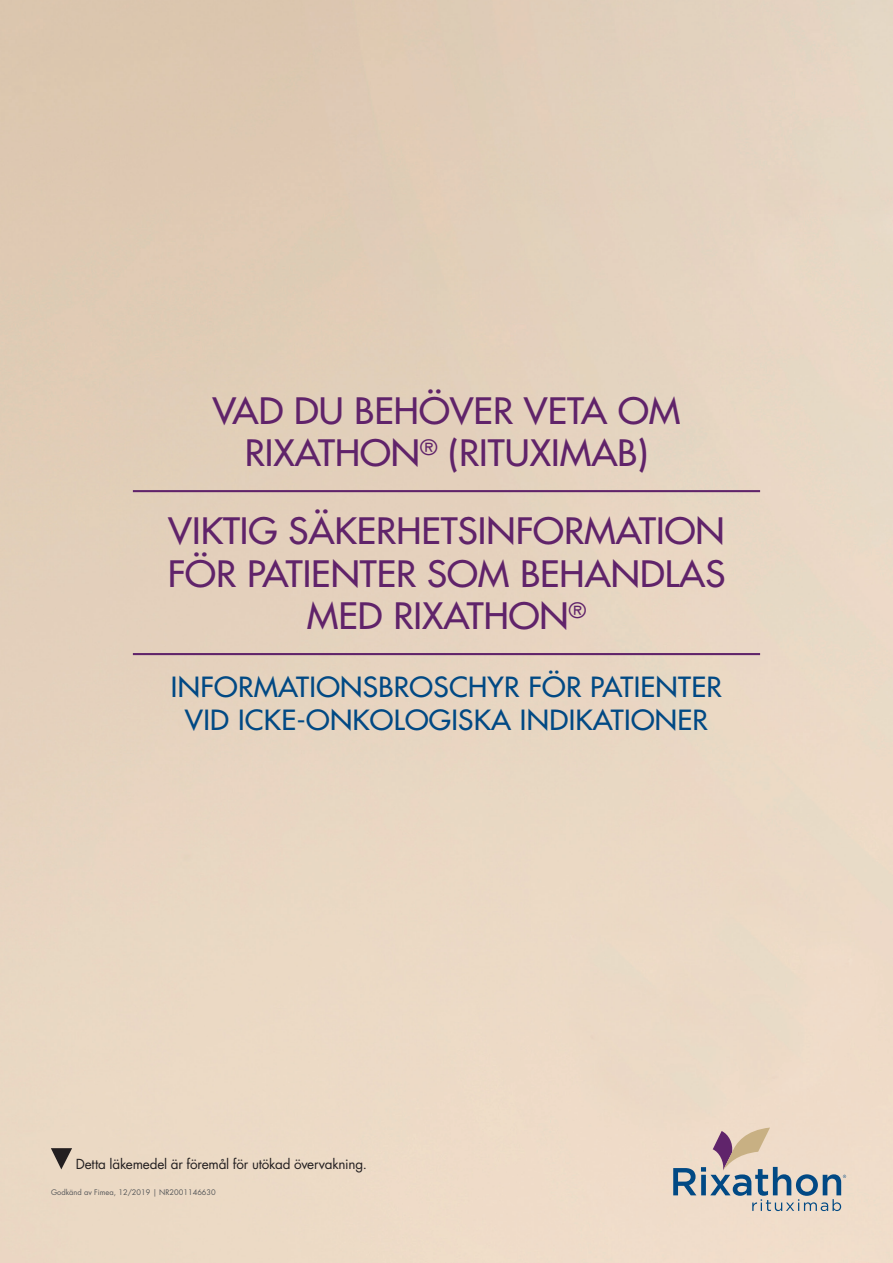
<style>
.page{position:relative;width:893px;height:1263px;background:#fff}
.page>*{position:absolute;margin:0;border:0;box-sizing:border-box;transform-origin:0 0}
.t1{font:35.4px/42.5px "Futura";color:#60236a;text-align:center;scale:1.05 1}
.t2{font:27.15px/32.5px "Futura";letter-spacing:.01em;color:#014984;text-align:center;scale:1.05 1}
.t3{font:13.5px "Futura Std";letter-spacing:-.015em;color:#231f20}
.t4{font:7.5px "Futura Std";color:#57585a}
</style>
<div class="page">
<hr style="left:133px;top:490px;width:627px;height:2px;background:#60236a">
<hr style="left:133px;top:653px;width:627px;height:2px;background:#60236a">
<svg style="left:51px;top:1148px;width:21px;height:21px"></svg>
<svg style="left:673px;top:1127px;width:173px;height:84px"></svg>
<p class="t1" style="left:212px;top:389px;width:447px">VAD DU BEHÖVER VETA OM<br>RIXATHON<sup>®</sup> (RITUXIMAB)</p>
<p class="t1" style="left:168px;top:510px;width:533px">VIKTIG SÄKERHETSINFORMATION<br>FÖR PATIENTER SOM BEHANDLAS<br>MED RIXATHON<sup>®</sup></p>
<p class="t2" style="left:171px;top:671px;width:526px">INFORMATIONSBROSCHYR FÖR PATIENTER<br>VID ICKE-ONKOLOGISKA INDIKATIONER</p>
<p class="t3" style="left:76px;top:1156px;width:293px">Detta läkemedel är föremål för utökad övervakning.</p>
<p class="t4" style="left:51px;top:1187px;width:166px">Godkänd av Fimea, 12/2019 | NR2001146630</p>
</div>
